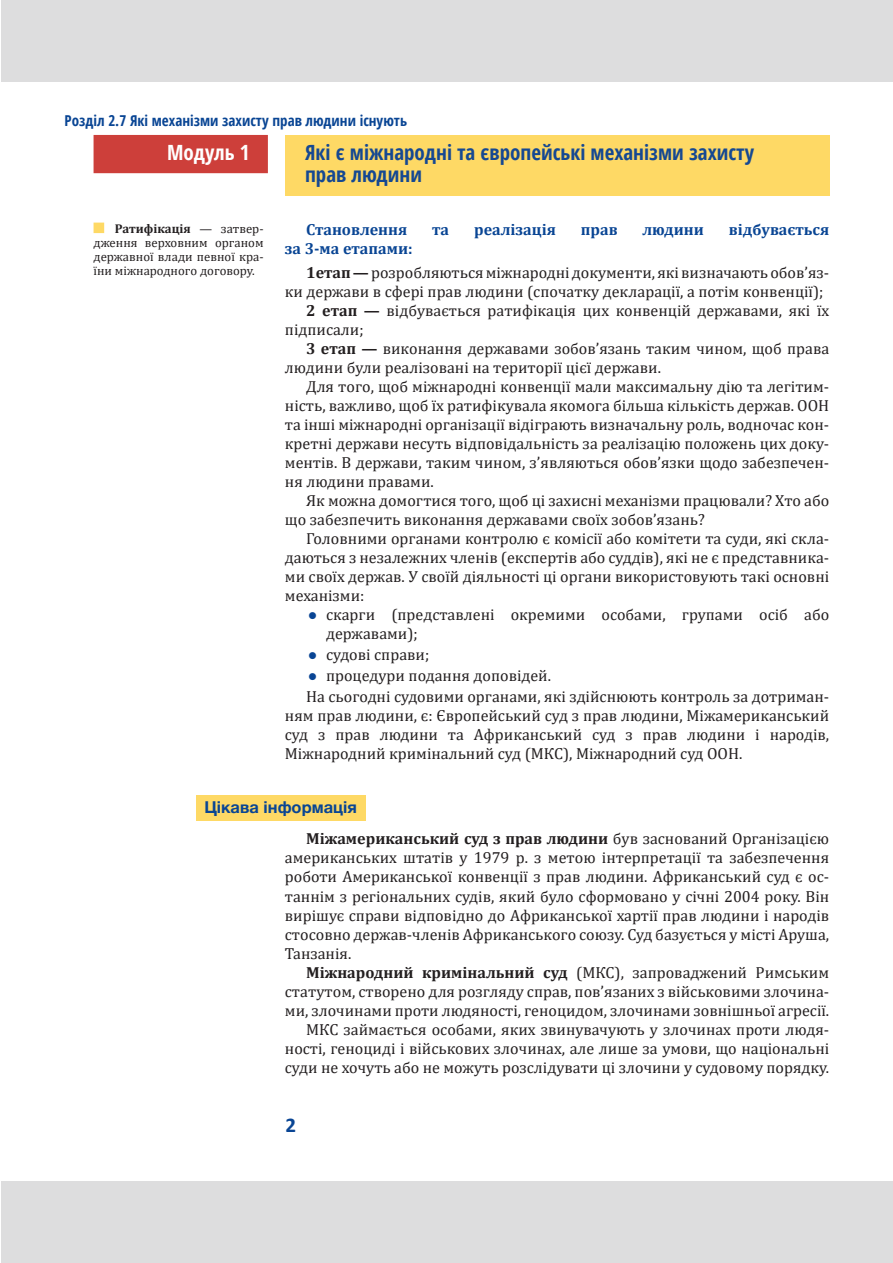
<style>
.page{position:relative;width:893px;height:1263px;background:#fff}
.page>*{position:absolute;margin:0;border:0;box-sizing:border-box;transform-origin:0 0}
.МОДУЛЬ_2{font:700 condensed 21px/22.5px "Open Sans";color:#154892}
.МОДУЛЬ_2-2{font:700 condensed 21px "Open Sans";color:#fff}
.t1{font:700 21px "Calibri";color:#094594}
.ЦЫКАВА_ынфа{font:16.5px "Helvetica 7 Bold";color:#094594}
.Body_text{font:16.05px/19px "Cambria";color:#231f20;text-align:justify}
.ЗАГ_в_ТЕКСТІ{font:700 16.05px "Cambria";color:#094594}
.t2{font:700 condensed 15px "Open Sans";color:#094594}
.Т_Е_Р_М_І_Н_на_П_О_Л{font:12.75px/14px "Cambria";color:#231f20;text-align:justify}
.s1{font-weight:700}
</style>
<div class="page">
<div style="left:1px;top:0;width:892px;height:82px;background:#ddddde"></div>
<div style="left:1px;top:1181px;width:892px;height:81px;background:#ddddde"></div>
<div style="left:285px;top:135px;width:544px;height:61px;background:#fed965"></div>
<div style="left:94px;top:135px;width:174px;height:38px;background:#cd3f3a"></div>
<div style="left:196px;top:795px;width:169px;height:25px;background:#fed965"></div>
<div style="left:94px;top:223px;width:10px;height:10px;background:#fed965"></div>
<p class="t2" style="left:65px;top:110px;width:344px">Розділ 2.7 Які механізми захисту прав людини існують</p>
<p class="МОДУЛЬ_2-2" style="left:167px;top:137px;width:84px">Модуль 1</p>
<p class="МОДУЛЬ_2" style="left:305px;top:140px;width:451px">Які є міжнародні та європейські механізми захисту прав людини</p>
<p class="ЗАГ_в_ТЕКСТІ" style="left:306px;top:218px;width:103px">Становлення</p>
<p class="ЗАГ_в_ТЕКСТІ" style="left:432px;top:218px;width:18px">та</p>
<p class="ЗАГ_в_ТЕКСТІ" style="left:474px;top:218px;width:83px">реалізація</p>
<p class="ЗАГ_в_ТЕКСТІ" style="left:581px;top:218px;width:38px">прав</p>
<p class="ЗАГ_в_ТЕКСТІ" style="left:642px;top:218px;width:63px">людини</p>
<p class="ЗАГ_в_ТЕКСТІ" style="left:729px;top:218px;width:102px">відбувається</p>
<p class="ЗАГ_в_ТЕКСТІ" style="left:285px;top:237px;width:129px">за 3-ма етапами:</p>
<p class="Body_text" style="left:285px;top:262px;width:546px;text-indent:21px"><span class="s1">1етап —</span> розробляються міжнародні документи, які визначають обов’яз&shy;ки держави в сфері прав людини (спочатку декларації, а потім конвенції);</p>
<p class="Body_text" style="left:285px;top:301px;width:546px;text-indent:21px"><span class="s1">2 етап —</span> відбувається ратифікація цих конвенцій державами, які їх підписали;</p>
<p class="Body_text" style="left:285px;top:339px;width:546px;text-indent:21px"><span class="s1">3 етап —</span> виконання державами зобов’язань таким чином, щоб права людини були реалізовані на території цієї держави.</p>
<p class="Body_text" style="left:285px;top:377px;width:546px;text-indent:21px">Для того, щоб міжнародні конвенції мали максимальну дію та легітим&shy;ність, важливо, щоб їх ратифікувала якомога більша кількість держав. ООН та інші міжнародні організації відіграють визначальну роль, водночас кон&shy;кретні держави несуть відповідальність за реалізацію положень цих доку&shy;ментів. В держави, таким чином, з’являються обов’язки щодо забезпечен&shy;ня людини правами.</p>
<p class="Body_text" style="left:285px;top:491px;width:546px;text-indent:21px">Як можна домогтися того, щоб ці захисні механізми працювали? Хто або що забезпечить виконання державами своїх зобов’язань?</p>
<p class="Body_text" style="left:285px;top:529px;width:546px;text-indent:21px">Головними органами контролю є комісії або комітети та суди, які скла&shy;даються з незалежних членів (експертів або суддів), які не є представника&shy;ми своїх держав. У своїй діяльності ці органи використовують такі основні механізми:</p>
<p class="Body_text" style="left:326px;top:605px;width:505px">скарги (представлені окремими особами, групами осіб або державами);</p>
<p class="Body_text" style="left:326px;top:645px;width:105px">судові справи;</p>
<p class="Body_text" style="left:326px;top:666px;width:226px">процедури подання доповідей.</p>
<p class="Body_text" style="left:285px;top:687px;width:546px;text-indent:21px">На сьогодні судовими органами, які здійснюють контроль за дотриман&shy;ням прав людини, є: Європейський суд з прав людини, Міжамериканський суд з прав людини та Африканський суд з прав людини і народів, Міжнародний кримінальний суд (МКС), Міжнародний суд ООН.</p>
<p class="ЦЫКАВА_ынфа" style="left:204px;top:798px;width:154px">Цікава інформація</p>
<p class="Body_text" style="left:285px;top:829px;width:546px;text-indent:21px"><span class="s1">Міжамериканський суд з прав людини</span> був заснований Організацією американських штатів у 1979 р. з метою інтерпретації та забезпечення роботи Американської конвенції з прав людини. Африканський суд є ос&shy;таннім з регіональних судів, який було сформовано у січні 2004 року. Він вирішує справи відповідно до Африканської хартії прав людини і народів стосовно держав-членів Африканського союзу. Суд базується у місті Аруша, Танзанія.</p>
<p class="Body_text" style="left:285px;top:963px;width:546px;text-indent:21px"><span class="s1">Міжнародний кримінальний суд</span> (МКС), запроваджений Римським статутом, створено для розгляду справ, пов’язаних з військовими злочина&shy;ми, злочинами проти людяності, геноцидом, злочинами зовнішньої агресії.</p>
<p class="Body_text" style="left:285px;top:1020px;width:546px;text-indent:21px">МКС займається особами, яких звинувачують у злочинах проти людя&shy;ності, геноциді і військових злочинах, але лише за умови, що національні суди не хочуть або не можуть розслідувати ці злочини у судовому порядку.</p>
<p class="Т_Е_Р_М_І_Н_на_П_О_Л" style="left:94px;top:222px;width:172px;text-indent:21px"><span class="s1">Ратифікація</span> — затвер&shy;дження верховним органом державної влади певної кра&shy;їни міжнародного договору.</p>
<h1 class="t1" style="left:286px;top:1110px;width:12px">2</h1>
</div>
